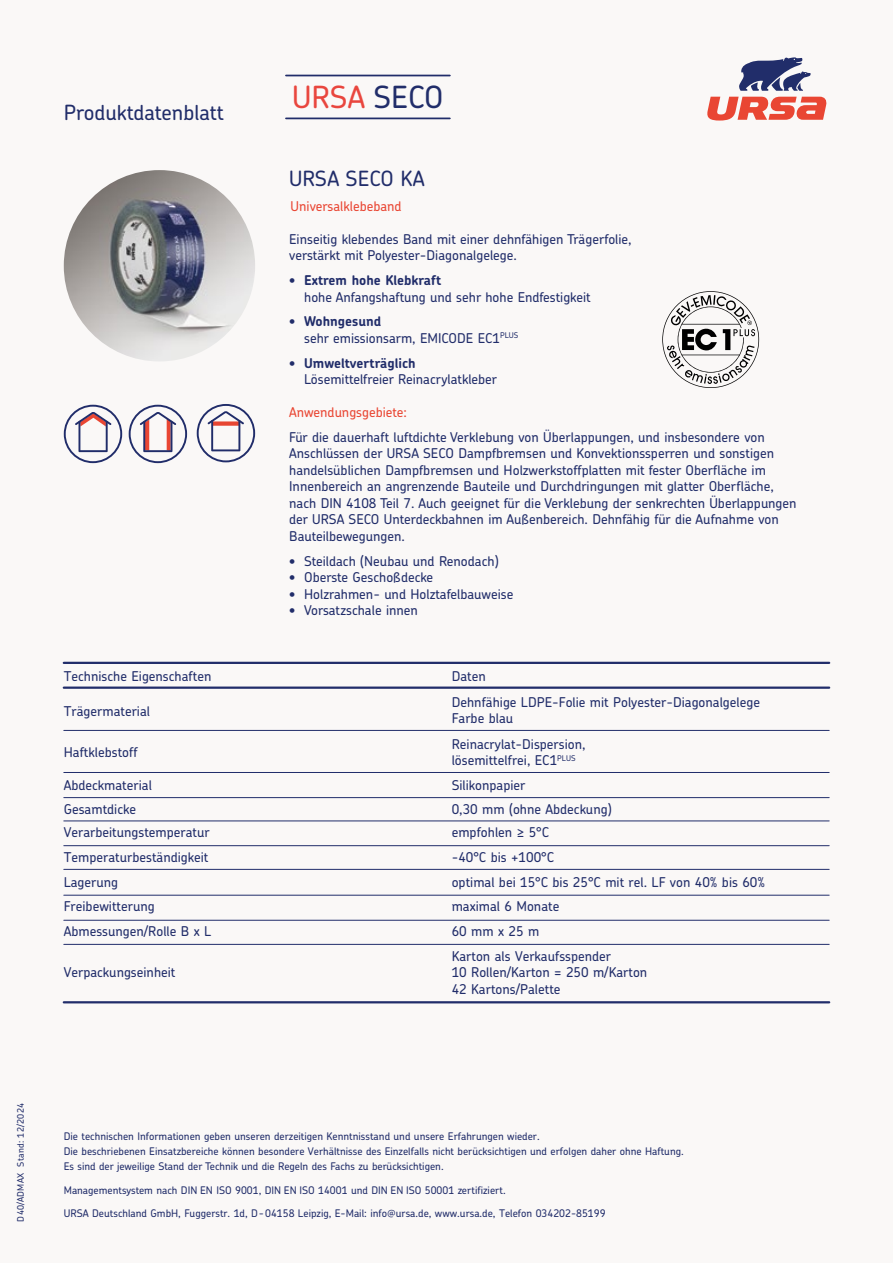
<style>
.page{position:relative;width:893px;height:1263px;background:#faf8f7}
.page>*{position:absolute;margin:0;border:0;box-sizing:border-box;transform-origin:0 0}
.t1{font:500 30.6px "Chevin Pro";color:#e9463e}
.t2{font:500 21px "Chevin Pro";color:#212d6a}
.t3{font:500 13.5px/16.5px "Chevin Pro";color:#212d6a}
.t4{font:700 13.5px "Chevin Pro";color:#212d6a}
.t5{font:500 13.5px "Chevin Pro";color:#e94633}
.t6{font:500 10.5px/15px "Chevin Pro";color:#212d6a}
.t7{font:500 9px "Chevin Pro";letter-spacing:.025em;color:#212d6a}
.s1{color:#212d6a}
.s2{font-weight:700}
</style>
<div class="page">
<svg style="left:739px;top:57px;width:72px;height:34px"></svg>
<svg style="left:707px;top:97px;width:120px;height:24px"></svg>
<hr style="left:286px;top:75px;width:164px;height:1px;background:#212d6a">
<hr style="left:286px;top:118px;width:164px;height:1px;background:#212d6a">
<img style="left:64px;top:170px;width:191px;height:191px;border-radius:96px">
<hr style="left:64px;top:944px;width:765px;height:1px;background:#212d6a">
<hr style="left:64px;top:920px;width:765px;height:1px;background:#212d6a">
<hr style="left:64px;top:895px;width:765px;height:1px;background:#212d6a">
<hr style="left:64px;top:869px;width:765px;height:1px;background:#212d6a">
<hr style="left:64px;top:845px;width:765px;height:1px;background:#212d6a">
<hr style="left:64px;top:820px;width:765px;height:1px;background:#212d6a">
<hr style="left:64px;top:797px;width:765px;height:1px;background:#212d6a">
<hr style="left:64px;top:772px;width:765px;height:1px;background:#212d6a">
<hr style="left:64px;top:730px;width:765px;height:1px;background:#212d6a">
<hr style="left:64px;top:662px;width:765px;height:2px;background:#212d6a">
<hr style="left:64px;top:686px;width:765px;height:3px;background:#212d6a">
<hr style="left:64px;top:1001px;width:765px;height:2px;background:#212d6a">
<svg style="left:64px;top:405px;width:58px;height:58px"></svg>
<svg style="left:129px;top:405px;width:58px;height:58px"></svg>
<svg style="left:197px;top:404px;width:58px;height:58px"></svg>
<svg style="left:662px;top:291px;width:97px;height:97px"></svg>
<h2 class="t2" style="left:64px;top:98px;width:162px">Produktdatenblatt</h2>
<h1 class="t1" style="left:292px;top:77px;width:153px">URSA <span class="s1">SECO</span></h1>
<h2 class="t2" style="left:289px;top:164px;width:137px">URSA SECO KA</h2>
<p class="t5" style="left:291px;top:197px;width:112px">Universalklebeband</p>
<p class="t3" style="left:289px;top:230px;width:344px">Einseitig klebendes Band mit einer dehnfähigen Trägerfolie, verstärkt mit Polyester-Diagonalgelege.</p>
<p class="t4" style="left:289px;top:271px;width:154px">• Extrem hohe Klebkraft</p>
<p class="t3" style="left:304px;top:288px;width:288px">hohe Anfangshaftung und sehr hohe Endfestigkeit</p>
<p class="t3" style="left:304px;top:313px;width:216px;text-indent:-15px"><span class="s2">• Wohngesund<br></span>sehr emissionsarm, EMICODE EC1<sup>PLUS</sup></p>
<p class="t4" style="left:289px;top:354px;width:128px">• Umweltverträglich</p>
<p class="t3" style="left:304px;top:370px;width:195px">Lösemittelfreier Reinacrylatkleber</p>
<p class="t5" style="left:289px;top:403px;width:119px">Anwendungsgebiete:</p>
<p class="t3" style="left:289px;top:428px;width:509px">Für die dauerhaft luftdichte Verklebung von Überlappungen, und insbesondere von Anschlüssen der URSA SECO Dampfbremsen und Konvektionssperren und sonstigen handelsüblichen Dampfbremsen und Holzwerkstoffplatten mit fester Oberfläche im Innenbereich an angrenzende Bauteile und Durchdringungen mit glatter Oberfläche, nach DIN 4108 Teil 7. Auch geeignet für die Verklebung der senkrechten Überlappungen der URSA SECO Unterdeckbahnen im Außenbereich. Dehnfähig für die Aufnahme von Bauteilbewegungen.</p>
<p class="t3" style="left:289px;top:552px;width:211px">• Steildach (Neubau und Renodach)</p>
<p class="t3" style="left:289px;top:568px;width:146px">• Oberste Geschoßdecke</p>
<p class="t3" style="left:289px;top:585px;width:226px">• Holzrahmen- und Holztafelbauweise</p>
<p class="t3" style="left:289px;top:601px;width:130px">• Vorsatzschale innen</p>
<p class="t3" style="left:64px;top:668px;width:149px">Technische Eigenschaften</p>
<p class="t3" style="left:452px;top:668px;width:36px">Daten</p>
<p class="t3" style="left:64px;top:703px;width:88px">Trägermaterial</p>
<p class="t3" style="left:452px;top:693px;width:310px">Dehnfähige LDPE-Folie mit Polyester-Diagonalgelege<br>Farbe blau</p>
<p class="t3" style="left:64px;top:743px;width:75px">Haftklebstoff</p>
<p class="t3" style="left:452px;top:735px;width:135px">Reinacrylat-Dispersion, lösemittelfrei, EC1<sup>PLUS</sup></p>
<p class="t3" style="left:64px;top:777px;width:90px">Abdeckmaterial</p>
<p class="t3" style="left:452px;top:777px;width:75px">Silikonpapier</p>
<p class="t3" style="left:64px;top:800px;width:74px">Gesamtdicke</p>
<p class="t3" style="left:452px;top:800px;width:161px">0,30 mm (ohne Abdeckung)</p>
<p class="t3" style="left:64px;top:824px;width:148px">Verarbeitungstemperatur</p>
<p class="t3" style="left:452px;top:824px;width:99px">empfohlen ≥ 5°C</p>
<p class="t3" style="left:64px;top:848px;width:146px">Temperaturbeständigkeit</p>
<p class="t3" style="left:452px;top:848px;width:104px">-40°C bis +100°C</p>
<p class="t3" style="left:64px;top:873px;width:56px">Lagerung</p>
<p class="t3" style="left:452px;top:873px;width:315px">optimal bei 15°C bis 25°C mit rel. LF von 40% bis 60%</p>
<p class="t3" style="left:64px;top:898px;width:92px">Freibewitterung</p>
<p class="t3" style="left:452px;top:898px;width:109px">maximal 6 Monate</p>
<p class="t3" style="left:64px;top:923px;width:149px">Abmessungen/Rolle B x L</p>
<p class="t3" style="left:452px;top:923px;width:89px">60 mm x 25 m</p>
<p class="t3" style="left:64px;top:964px;width:113px">Verpackungseinheit</p>
<p class="t3" style="left:452px;top:947px;width:197px">Karton als Verkaufsspender<br>10 Rollen/Karton = 250 m/Karton<br>42 Kartons/Palette</p>
<p class="t7" style="left:14px;top:1221px;width:120px;rotate:-90deg">D40/ADMAX Stand: 12/2024</p>
<p class="t6" style="left:64px;top:1128px;width:621px">Die technischen Informationen geben unseren derzeitigen Kenntnisstand und unsere Erfahrungen wieder.<br>Die beschriebenen Einsatzbereiche können besondere Verhältnisse des Einzelfalls nicht berücksichtigen und erfolgen daher ohne Haftung.<br>Es sind der jeweilige Stand der Technik und die Regeln des Fachs zu berücksichtigen.</p>
<p class="t6" style="left:64px;top:1182px;width:443px">Managementsystem nach DIN EN ISO 9001, DIN EN ISO 14001 und DIN EN ISO 50001 zertifiziert.</p>
<p class="t6" style="left:64px;top:1205px;width:543px">URSA Deutschland GmbH, Fuggerstr. 1d, D-04158 Leipzig, E-Mail: info@ursa.de, www.ursa.de, Telefon 034202-85199</p>
</div>
